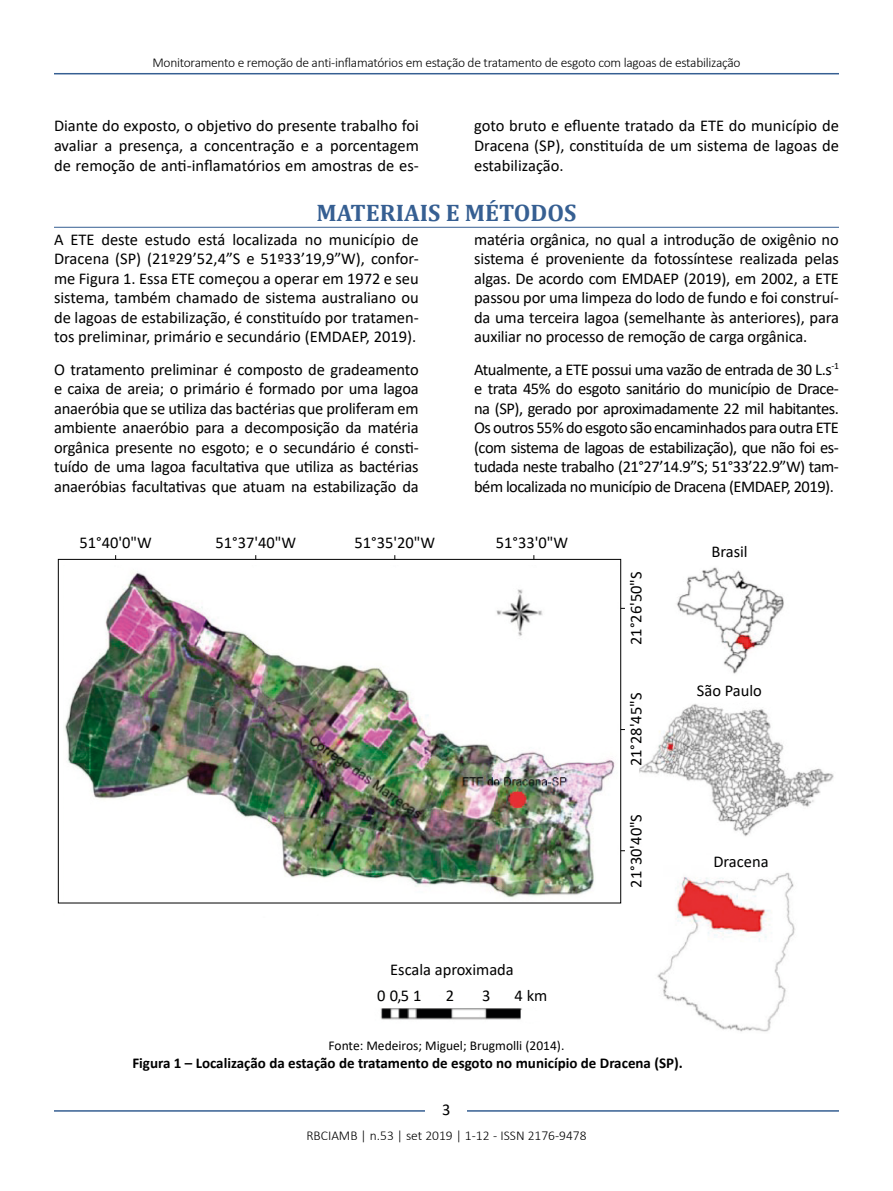
<style>
.page{position:relative;width:893px;height:1191px;background:#fff}
.page>*{position:absolute;margin:0;border:0;box-sizing:border-box;transform-origin:0 0}
.t1{font:700 24px "Cambria";color:#365f92}
.t2{font:16.5px/19.5px "Calibri";letter-spacing:-.01em;color:#000;text-align:justify}
.t3{font:700 15px "Calibri";color:#000}
.t4{font:300 13.5px "Calibri";letter-spacing:-.02em;color:#000}
.t5{font:300 13.5px "Calibri";color:#000}
.t6{font:13.5px "Calibri";color:#000}
</style>
<div class="page">
<hr style="left:54px;top:73px;width:785px;height:1px;background:#365f92">
<hr style="left:54px;top:1110px;width:785px;height:1px;background:#365f92">
<div style="left:426px;top:1096px;width:41px;height:26px;background:#fff"></div>
<hr style="left:54px;top:227px;width:785px;height:1px;background:#365f92">
<img style="left:63px;top:565px;width:771px;height:467px">
<p class="t4" style="left:152px;top:54px;width:590px">Monitoramento e remoção de anti-inflamatórios em estação de tratamento de esgoto com lagoas de estabilização</p>
<p class="t2" style="left:54px;top:116px;width:366px">Diante do exposto, o objetivo do presente trabalho foi avaliar a presença, a concentração e a porcentagem de remoção de anti-inflamatórios em amostras de es-</p>
<p class="t2" style="left:474px;top:116px;width:366px">goto bruto e efluente tratado da ETE do município de Dracena (SP), constituída de um sistema de lagoas de estabilização.</p>
<h1 class="t1" style="left:317px;top:195px;width:261px">MATERIAIS E MÉTODOS</h1>
<p class="t2" style="left:54px;top:229px;width:366px">A ETE deste estudo está localizada no município de Dracena (SP) (21º29’52,4”S e 51º33’19,9”W), confor&shy;me Figura 1. Essa ETE começou a operar em 1972 e seu sistema, também chamado de sistema australiano ou de lagoas de estabilização, é constituído por tratamen&shy;tos preliminar, primário e secundário (EMDAEP, 2019).</p>
<p class="t2" style="left:54px;top:359px;width:366px">O tratamento preliminar é composto de gradeamento e caixa de areia; o primário é formado por uma lagoa anaeróbia que se utiliza das bactérias que proliferam em ambiente anaeróbio para a decomposição da matéria orgânica presente no esgoto; e o secundário é consti&shy;tuído de uma lagoa facultativa que utiliza as bactérias anaeróbias facultativas que atuam na estabilização da</p>
<p class="t2" style="left:474px;top:229px;width:366px">matéria orgânica, no qual a introdução de oxigênio no sistema é proveniente da fotossíntese realizada pelas algas. De acordo com EMDAEP (2019), em 2002, a ETE passou por uma limpeza do lodo de fundo e foi construí&shy;da uma terceira lagoa (semelhante às anteriores), para auxiliar no processo de remoção de carga orgânica.</p>
<p class="t2" style="left:474px;top:359px;width:366px">Atualmente, a ETE possui uma vazão de entrada de 30 L.s<sup>‑1 </sup>e trata 45% do esgoto sanitário do município de Drace&shy;na (SP), gerado por aproximadamente 22 mil habitantes.<br>Os outros 55% do esgoto são encaminhados para outra ETE (com sistema de lagoas de estabilização), que não foi es&shy;tudada neste trabalho (21°27’14.9”S; 51°33’22.9”W) tam&shy;bém localizada no município de Dracena (EMDAEP, 2019).</p>
<p class="t2" style="left:79px;top:532px;width:74px">51°40'0"W</p>
<p class="t2" style="left:215px;top:532px;width:82px">51°37'40"W</p>
<p class="t2" style="left:354px;top:532px;width:82px">51°35'20"W</p>
<p class="t2" style="left:496px;top:532px;width:74px">51°33'0"W</p>
<p class="t2" style="left:626px;top:645px;width:75px;rotate:-90deg">21°26'50"S</p>
<p class="t2" style="left:626px;top:766px;width:75px;rotate:-90deg">21°28'45"S</p>
<p class="t2" style="left:626px;top:887px;width:75px;rotate:-90deg">21°30'40"S</p>
<p class="t2" style="left:711px;top:541px;width:38px">Brasil</p>
<p class="t2" style="left:697px;top:680px;width:67px">São Paulo</p>
<p class="t2" style="left:713px;top:851px;width:57px">Dracena</p>
<p class="t2" style="left:390px;top:959px;width:125px">Escala aproximada</p>
<p class="t2" style="left:377px;top:985px;width:46px">0 0,5 1</p>
<p class="t2" style="left:446px;top:985px;width:10px">2</p>
<p class="t2" style="left:482px;top:985px;width:10px">3</p>
<p class="t2" style="left:515px;top:985px;width:34px">4 km</p>
<p class="t6" style="left:329px;top:1036px;width:237px">Fonte: Medeiros; Miguel; Brugmolli (2014).</p>
<p class="t3" style="left:132px;top:1052px;width:552px">Figura 1 – Localização da estação de tratamento de esgoto no município de Dracena (SP).</p>
<p class="t2" style="left:442px;top:1099px;width:10px">3</p>
<p class="t5" style="left:306px;top:1126px;width:282px">RBCIAMB | n.53 | set 2019 | 1-12 - ISSN 2176-9478</p>
</div>
